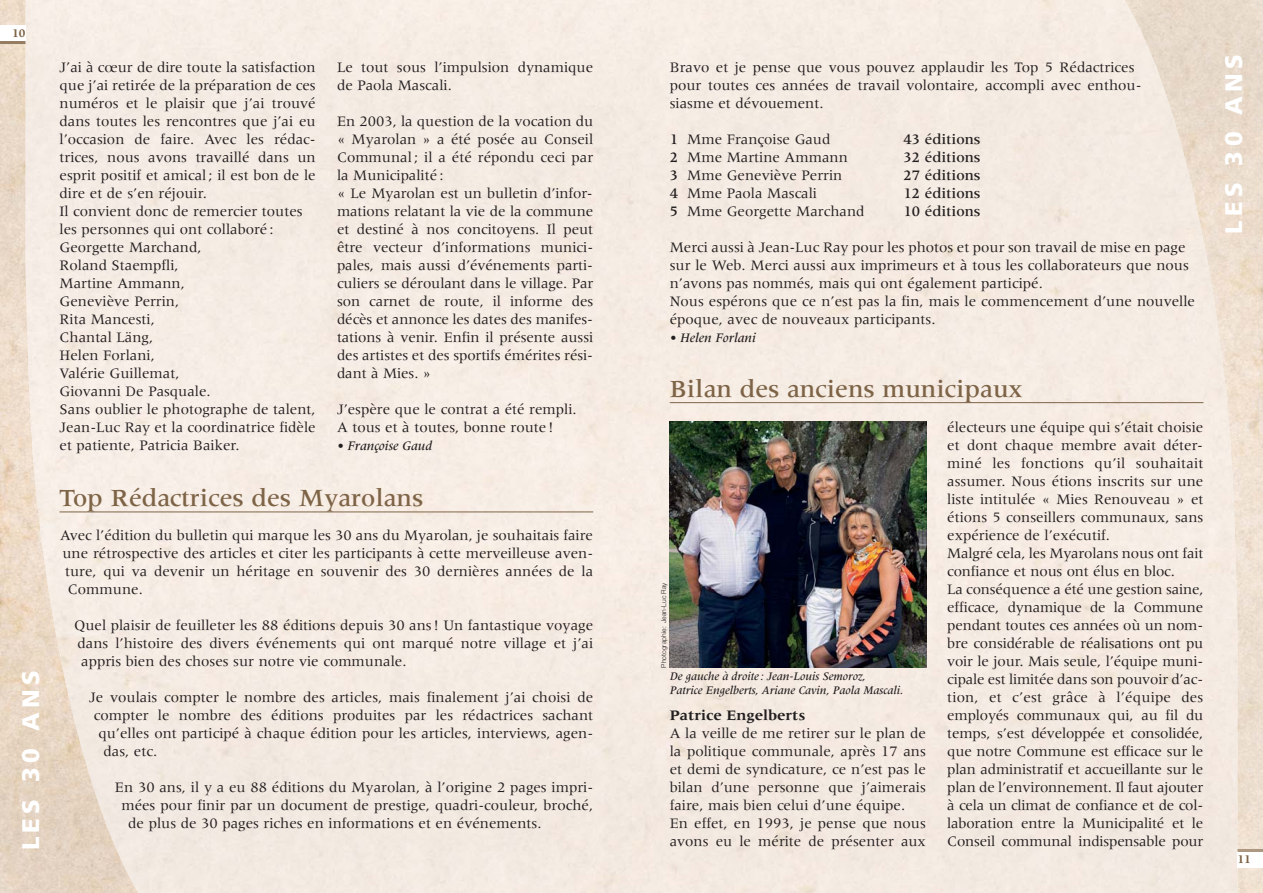
<style>
.page{position:relative;width:1263px;height:893px;background:#fff}
.page>*{position:absolute;margin:0;border:0;box-sizing:border-box;transform-origin:0 0}
.t1{font:500 25.5px "Meridien";color:#7e6447}
.t2{font:900 24px "Frutiger LT Std";letter-spacing:.185em;color:#fff}
.t3{font:15px/18px "Meridien";color:#231f20}
.t4{font:500 15px "Meridien";color:#231f20}
.t5{font:700 15px "Meridien";color:#231f20}
.t6{font:italic 500 13.5px "Meridien";color:#231f20}
.t7{font:italic 500 12px/14.4px "Meridien";color:#231f20}
.t8{font:700 12px "Meridien";color:#7e6447}
.t9{font:300 6.75px "Helvetica Neue LT Std";color:#231f20}
.s1{font-weight:500}
</style>
<div class="page">
<div style="left:146px;top:0;width:970px;height:893px;background:#f5ebe2"></div>
<hr style="left:60px;top:512px;width:533px;height:1px;background:#7e6447">
<div style="left:1116px;top:0;width:7px;height:893px;background:#f5ebe2"></div>
<img style="left:1123px;top:0;width:140px;height:893px">
<div style="left:1237px;top:850px;width:26px;height:17px;background:#fff"></div>
<hr style="left:1237px;top:849px;width:26px;height:3px;background:#ac9781">
<div style="left:140px;top:0;width:6px;height:893px;background:#f5ece4"></div>
<img style="left:0;top:0;width:140px;height:893px">
<div style="left:0;top:26px;width:26px;height:17px;background:#fff"></div>
<hr style="left:0;top:41px;width:26px;height:3px;background:#947c62">
<img style="left:670px;top:422px;width:256px;height:246px">
<hr style="left:670px;top:402px;width:533px;height:1px;background:#7e6447">
<p class="t8" style="left:12px;top:29px;width:15px">10</p>
<h2 class="t2" style="left:17px;top:850px;width:181px;rotate:-90deg">LES 30 ANS</h2>
<p class="t3" style="left:60px;top:59px;width:258px">J’ai à cœur de dire toute la satisfaction que j’ai retirée de la préparation de ces numéros et le plaisir que j’ai trouvé dans toutes les rencontres que j’ai eu l’occasion de faire. Avec les rédac&shy;trices, nous avons travaillé dans un esprit positif et amical; il est bon de le dire et de s’en réjouir.<br>Il convient donc de remercier toutes les personnes qui ont collaboré :<br>Georgette Marchand,<br>Roland Staempfli,<br>Martine Ammann,<br>Geneviève Perrin,<br>Rita Mancesti,<br>Chantal Läng,<br>Helen Forlani,<br>Valérie Guillemat,<br>Giovanni De Pasquale.<br>Sans oublier le photographe de talent,<br>Jean-Luc Ray et la coordinatrice fidèle et patiente, Patricia Baiker.</p>
<p class="t3" style="left:337px;top:59px;width:258px">Le tout sous l’impulsion dynamique de Paola Mascali.</p>
<p class="t3" style="left:337px;top:113px;width:258px">En 2003, la question de la vocation du « Myarolan » a été posée au Conseil Communal; il a été répondu ceci par la Municipalité :<br>« Le Myarolan est un bulletin d’infor&shy;mations relatant la vie de la commune et destiné à nos concitoyens. Il peut être vecteur d’informations munici&shy;pales, mais aussi d’événements parti&shy;culiers se déroulant dans le village. Par son carnet de route, il informe des décès et annonce les dates des manifes&shy;tations à venir. Enfin il présente aussi des artistes et des sportifs émérites rési&shy;dant à Mies. »</p>
<p class="t3" style="left:337px;top:401px;width:241px">J’espère que le contrat a été rempli.<br>A tous et à toutes, bonne route !</p>
<p class="t6" style="left:337px;top:440px;width:97px">• Françoise Gaud</p>
<h1 class="t1" style="left:60px;top:488px;width:365px">Top Rédactrices des Myarolans</h1>
<p class="t3" style="left:60px;top:527px;width:534px">Avec l’édition du bulletin qui marque les 30 ans du Myarolan, je souhaitais faire</p>
<p class="t3" style="left:62px;top:545px;width:532px">une rétrospective des articles et citer les participants à cette merveilleuse aven-</p>
<p class="t3" style="left:65px;top:563px;width:530px">ture, qui va devenir un héritage en souvenir des 30 dernières années de la</p>
<p class="t3" style="left:68px;top:581px;width:76px">Commune.</p>
<p class="t3" style="left:74px;top:617px;width:521px;text-align:justify">Quel plaisir de feuilleter les 88 éditions depuis 30 ans ! Un fantastique voyage dans l’histoire des divers événements qui ont marqué notre village et j’ai appris bien des choses sur notre vie communale.</p>
<p class="t3" style="left:89px;top:689px;width:505px">Je voulais compter le nombre des articles, mais finalement j’ai choisi de</p>
<p class="t3" style="left:94px;top:707px;width:501px">compter le nombre des éditions produites par les rédactrices sachant</p>
<p class="t3" style="left:98px;top:725px;width:496px">qu’elles ont participé à chaque édition pour les articles, interviews, agen-</p>
<p class="t3" style="left:104px;top:743px;width:55px">das, etc.</p>
<p class="t3" style="left:115px;top:779px;width:480px">En 30 ans, il y a eu 88 éditions du Myarolan, à l’origine 2 pages impri-</p>
<p class="t3" style="left:121px;top:797px;width:473px">mées pour finir par un document de prestige, quadri-couleur, broché,</p>
<p class="t3" style="left:128px;top:815px;width:415px">de plus de 30 pages riches en informations et en événements.</p>
<p class="t3" style="left:670px;top:59px;width:473px">Bravo et je pense que vous pouvez applaudir les Top 5 Rédactrices pour toutes ces années de travail volontaire, accompli avec enthou&shy;siasme et dévouement.</p>
<p class="t3" style="left:670px;top:131px;width:162px"><span class="s1">1</span> Mme Françoise Gaud</p>
<p class="t4" style="left:904px;top:133px;width:78px">43 éditions</p>
<p class="t3" style="left:670px;top:149px;width:180px"><span class="s1">2</span> Mme Martine Ammann</p>
<p class="t4" style="left:904px;top:151px;width:78px">32 éditions</p>
<p class="t3" style="left:670px;top:167px;width:174px"><span class="s1">3</span> Mme Geneviève Perrin</p>
<p class="t4" style="left:904px;top:169px;width:78px">27 éditions</p>
<p class="t3" style="left:670px;top:185px;width:149px"><span class="s1">4</span> Mme Paola Mascali</p>
<p class="t4" style="left:904px;top:187px;width:78px">12 éditions</p>
<p class="t3" style="left:670px;top:203px;width:196px"><span class="s1">5</span> Mme Georgette Marchand</p>
<p class="t4" style="left:904px;top:205px;width:78px">10 éditions</p>
<p class="t3" style="left:670px;top:239px;width:527px">Merci aussi à Jean-Luc Ray pour les photos et pour son travail de mise en page sur le Web. Merci aussi aux imprimeurs et à tous les collaborateurs que nous n’avons pas nommés, mais qui ont également participé.<br>Nous espérons que ce n’est pas la fin, mais le commencement d’une nouvelle époque, avec de nouveaux participants.</p>
<p class="t6" style="left:670px;top:332px;width:88px">• Helen Forlani</p>
<h1 class="t1" style="left:670px;top:378px;width:354px">Bilan des anciens municipaux</h1>
<p class="t9" style="left:660px;top:668px;width:87px;rotate:-90deg">Photographie : Jean-Luc Ray</p>
<p class="t7" style="left:670px;top:669px;width:235px">De gauche à droite : Jean-Louis Semoroz,<br>Patrice Engelberts, Ariane Cavin, Paola Mascali.</p>
<p class="t5" style="left:670px;top:709px;width:137px">Patrice Engelberts</p>
<p class="t3" style="left:670px;top:725px;width:258px">A la veille de me retirer sur le plan de la politique communale, après 17 ans et demi de syndicature, ce n’est pas le bilan d’une personne que j’aimerais faire, mais bien celui d’une équipe.<br>En effet, en 1993, je pense que nous avons eu le mérite de présenter aux</p>
<p class="t3" style="left:947px;top:419px;width:258px">électeurs une équipe qui s’était choisie et dont chaque membre avait déter&shy;miné les fonctions qu’il souhaitait assumer. Nous étions inscrits sur une liste intitulée « Mies Renouveau » et étions 5 conseillers communaux, sans expérience de l’exécutif.<br>Malgré cela, les Myarolans nous ont fait confiance et nous ont élus en bloc.<br>La conséquence a été une gestion saine, efficace, dynamique de la Commune pendant toutes ces années où un nom&shy;bre considérable de réalisations ont pu voir le jour. Mais seule, l’équipe muni&shy;cipale est limitée dans son pouvoir d’ac&shy;tion, et c’est grâce à l’équipe des employés communaux qui, au fil du temps, s’est développée et consolidée, que notre Commune est efficace sur le plan administratif et accueillante sur le plan de l’environnement. Il faut ajouter à cela un climat de confiance et de col&shy;laboration entre la Municipalité et le Conseil communal indispensable pour</p>
<h2 class="t2" style="left:1220px;top:234px;width:181px;rotate:-90deg">LES 30 ANS</h2>
<p class="t8" style="left:1237px;top:854px;width:15px">11</p>
</div>
